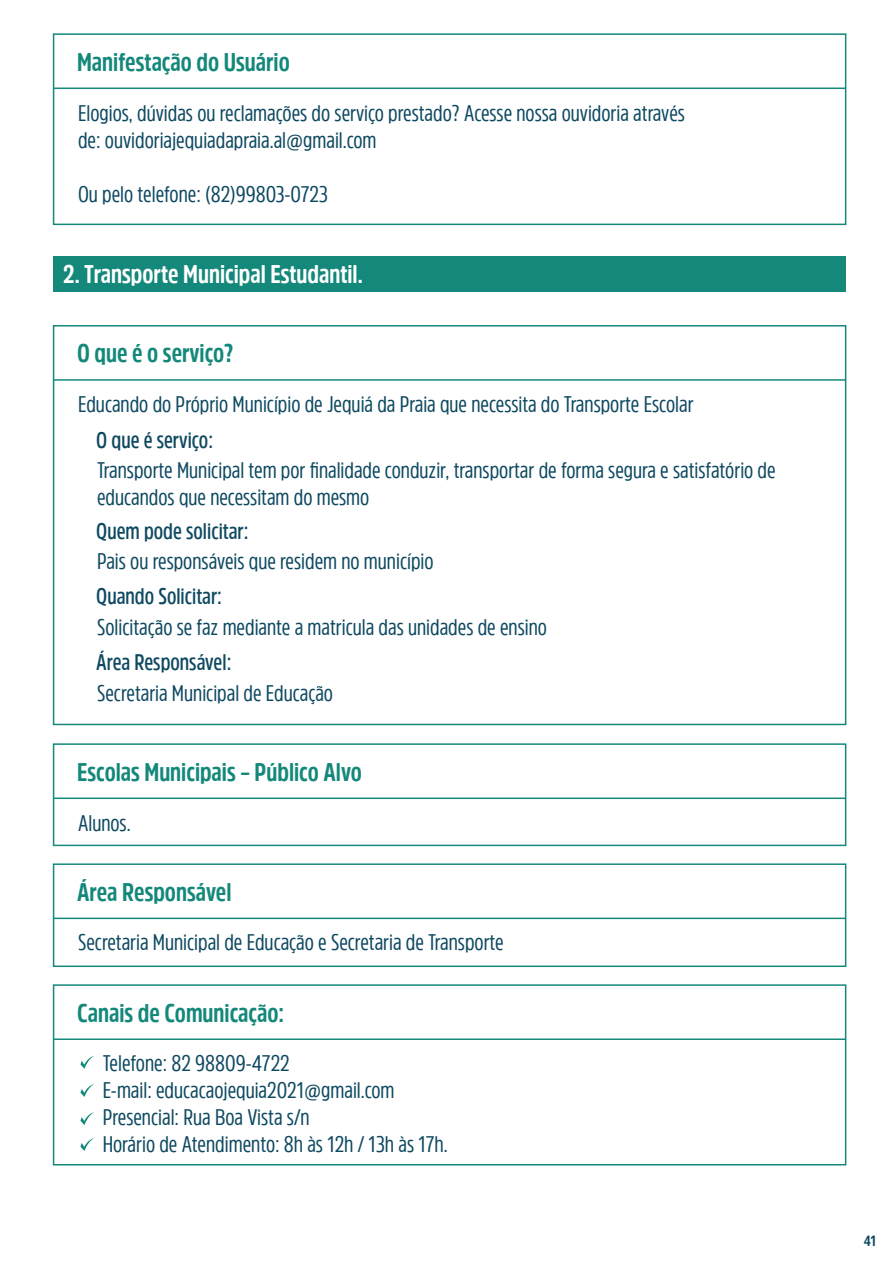
<style>
.page{position:relative;width:893px;height:1263px;background:#fff}
.page>*{position:absolute;margin:0;border:0;box-sizing:border-box;transform-origin:0 0}
.t1{font:700 25.5px "Amsi Pro Cond";color:#14887b}
.t2{font:700 25.5px "Amsi Pro Cond";color:#fff}
.t3{font:22.5px/27px "Amsi Pro Cond";color:#0e4961}
.t4{font:600 22.5px "Amsi Pro Cond";color:#0e4961}
.t5{font:700 14.85px "Amsi Pro Cond";color:#0e4961}
</style>
<div class="page">
<div style="left:53px;top:33px;width:793px;height:192px;border:2px solid #14887b"></div>
<hr style="left:54px;top:88px;width:792px;height:1px;background:#14887b">
<div style="left:54px;top:256px;width:792px;height:35px;background:#14887b"></div>
<div style="left:53px;top:325px;width:793px;height:400px;border:2px solid #14887b"></div>
<hr style="left:54px;top:379px;width:792px;height:2px;background:#14887b">
<div style="left:53px;top:863px;width:793px;height:104px;border:2px solid #14887b"></div>
<hr style="left:54px;top:917px;width:792px;height:2px;background:#14887b">
<div style="left:53px;top:984px;width:793px;height:181px;border:2px solid #14887b"></div>
<hr style="left:54px;top:1038px;width:792px;height:2px;background:#14887b">
<div style="left:53px;top:743px;width:793px;height:103px;border:2px solid #14887b"></div>
<hr style="left:54px;top:797px;width:792px;height:2px;background:#14887b">
<svg style="left:80px;top:1056px;width:14px;height:13px"></svg>
<svg style="left:80px;top:1084px;width:14px;height:13px"></svg>
<svg style="left:80px;top:1112px;width:14px;height:13px"></svg>
<svg style="left:80px;top:1138px;width:14px;height:13px"></svg>
<p class="t1" style="left:77px;top:44px;width:214px">Manifestação do Usuário</p>
<p class="t3" style="left:78px;top:99px;width:608px">Elogios, dúvidas ou reclamações do serviço prestado? Acesse nossa ouvidoria através de: ouvidoriajequiadapraia.al@gmail.com</p>
<p class="t3" style="left:78px;top:180px;width:251px">Ou pelo telefone: (82)99803-0723</p>
<p class="t2" style="left:63px;top:256px;width:301px">2. Transporte Municipal Estudantil.</p>
<p class="t1" style="left:77px;top:336px;width:158px">O que é o serviço?</p>
<p class="t3" style="left:78px;top:390px;width:617px">Educando do Próprio Município de Jequiá da Praia que necessita do Transporte Escolar</p>
<p class="t4" style="left:96px;top:424px;width:118px">O que é serviço:</p>
<p class="t3" style="left:97px;top:456px;width:680px">Transporte Municipal tem por finalidade conduzir, transportar de forma segura e satisfatório de educandos que necessitam do mesmo</p>
<p class="t4" style="left:96px;top:515px;width:154px">Quem pode solicitar:</p>
<p class="t3" style="left:97px;top:547px;width:338px">Pais ou responsáveis que residem no município</p>
<p class="t4" style="left:96px;top:581px;width:127px">Quando Solicitar:</p>
<p class="t3" style="left:97px;top:613px;width:451px">Solicitação se faz mediante a matricula das unidades de ensino</p>
<p class="t4" style="left:96px;top:647px;width:137px">Área Responsável:</p>
<p class="t3" style="left:97px;top:679px;width:237px">Secretaria Municipal de Educação</p>
<p class="t1" style="left:77px;top:754px;width:286px">Escolas Municipais – Público Alvo</p>
<p class="t3" style="left:78px;top:809px;width:54px">Alunos.</p>
<p class="t1" style="left:77px;top:874px;width:156px">Área Responsável</p>
<p class="t3" style="left:78px;top:928px;width:427px">Secretaria Municipal de Educação e Secretaria de Transporte</p>
<p class="t1" style="left:77px;top:995px;width:209px">Canais de Comunicação:</p>
<p class="t3" style="left:103px;top:1049px;width:347px">Telefone: 82 98809-4722<br>E-mail: educacaojequia2021@gmail.com Presencial: Rua Boa Vista s/n<br>Horário de Atendimento: 8h às 12h / 13h às 17h.</p>
<p class="t5" style="left:864px;top:1231px;width:14px">41</p>
</div>
